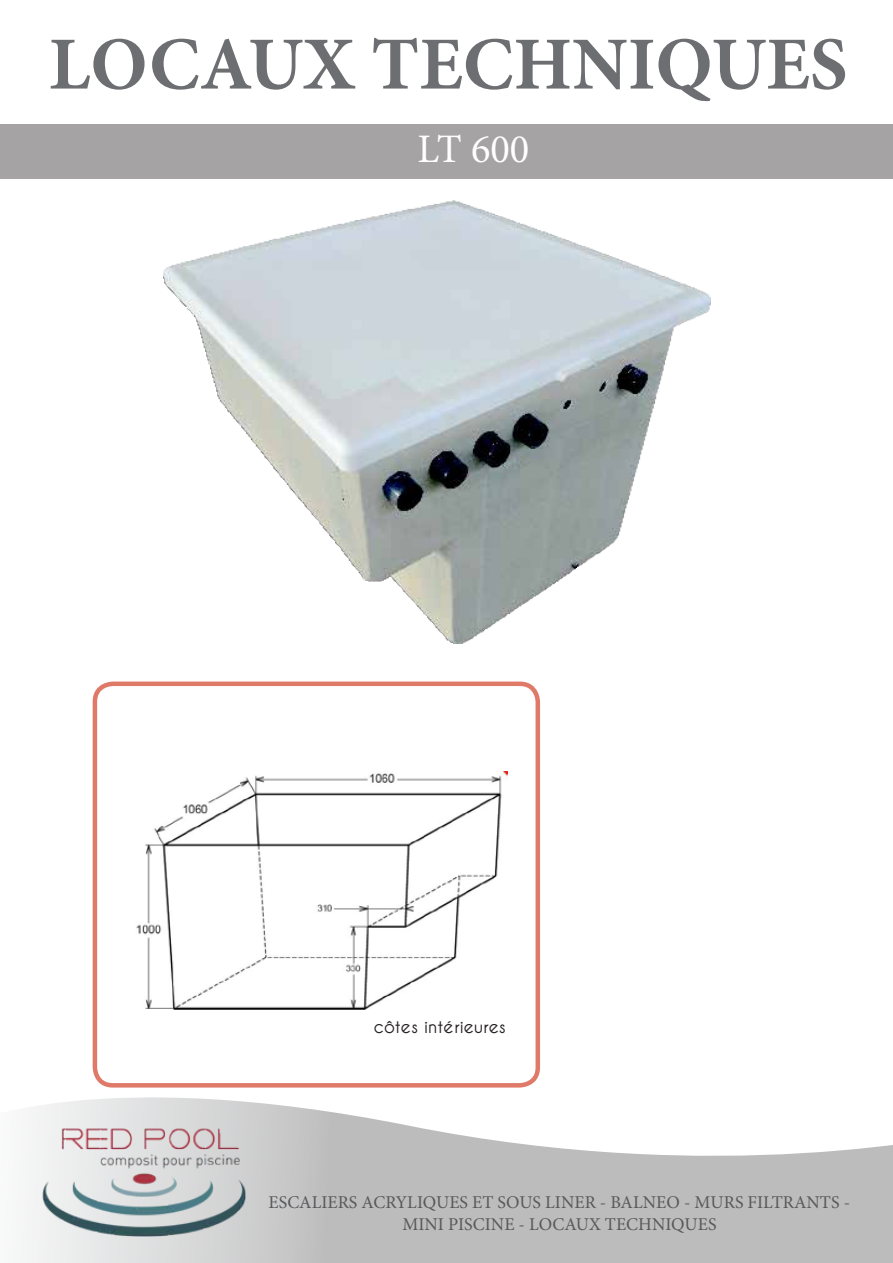
<style>
.page{position:relative;width:893px;height:1263px;background:#fff}
.page>*{position:absolute;margin:0;border:0;box-sizing:border-box;transform-origin:0 0}
.t1{font:700 75px "Minion Pro";color:#6d6e71}
.t2{font:40.5px "Minion Pro";color:#fff}
.t3{font:18px/21.6px "Minion Pro";color:#58595b;text-align:center}
.t4{font:700 18px "Caviar Dreams";color:#231f20}
</style>
<div class="page">
<svg style="left:24px;top:1097px;width:869px;height:166px"></svg>
<img style="left:29px;top:1099px;width:235px;height:149px">
<div style="left:0;top:124px;width:893px;height:55px;background:#a5a3a4"></div>
<img style="left:136px;top:772px;width:371px;height:238px">
<div style="left:93px;top:681px;width:447px;height:406px;border:4px solid #d95943;border-radius:18px"></div>
<img style="left:163px;top:201px;width:547px;height:442px">
<svg style="left:136px;top:772px;width:76px;height:64px"></svg>
<h1 class="t1" style="left:49px;top:12px;width:800px">LOCAUX TECHNIQUES</h1>
<h2 class="t2" style="left:418px;top:122px;width:113px">LT 600</h2>
<p class="t4" style="left:374px;top:1016px;width:134px">côtes intérieures</p>
<p class="t3" style="left:269px;top:1191px;width:583px">ESCALIERS ACRYLIQUES ET SOUS LINER - BALNEO - MURS FILTRANTS -<br>MINI PISCINE - LOCAUX TECHNIQUES</p>
</div>
